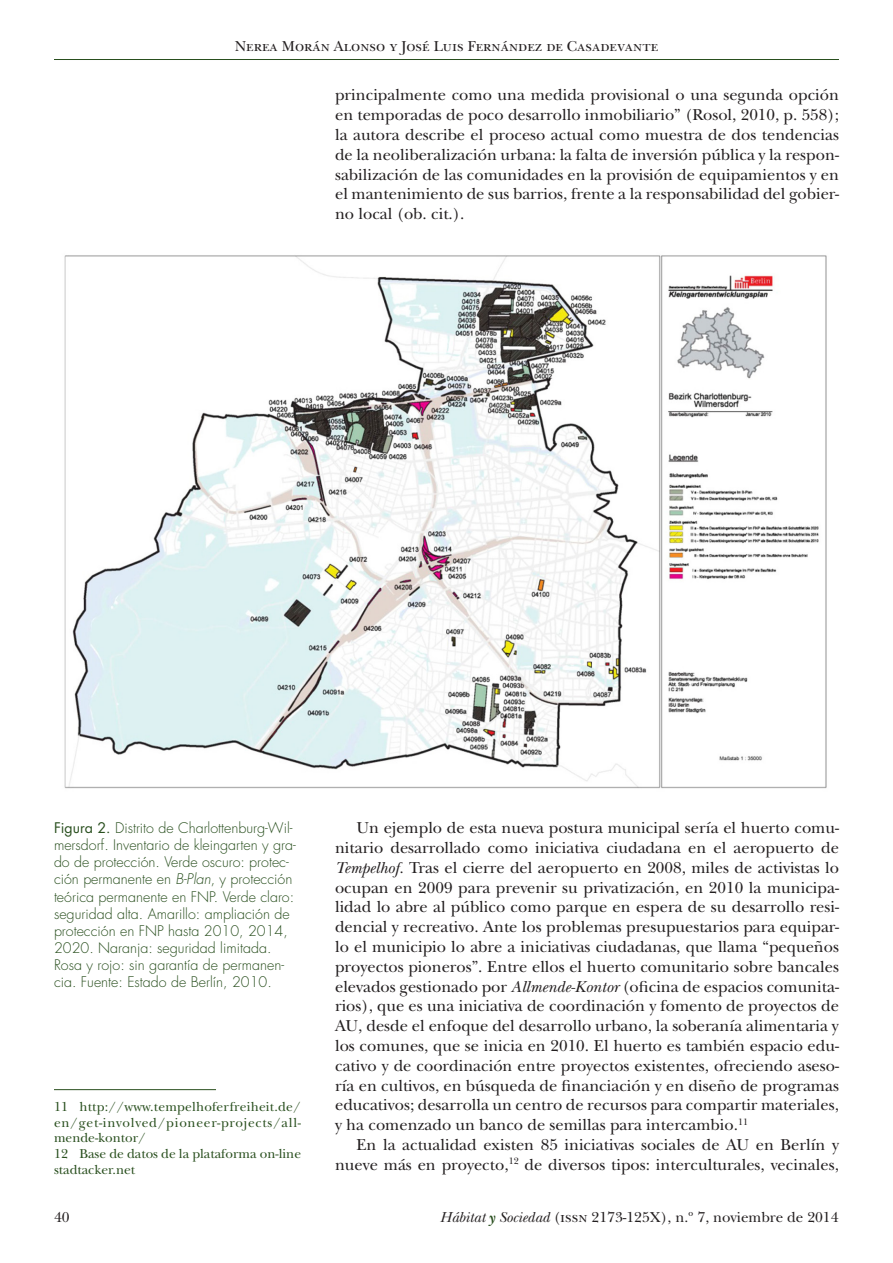
<style>
.page{position:relative;width:893px;height:1263px;background:#fff}
.page>*{position:absolute;margin:0;border:0;box-sizing:border-box;transform-origin:0 0}
.TXT_normal{font:16.5px/19.8px "New Baskerville Std";color:#231f20;text-align:justify}
.t1{font:15px "New Baskerville Std";color:#231f20}
.TXT_PIEFOTO{font:300 14.25px/17.1px "Futura Std";color:#294f1e}
.TXT_NOTAPIE_filete{font:13.5px/15.6px "New Baskerville Std";letter-spacing:.015em;color:#294f1e;text-align:justify}
.TXT_NOTAPIE{font:13.5px/15.6px "New Baskerville Std";color:#294f1e}
.s1{font-weight:400}
.s2{font-style:italic}
.s3{font-weight:700;font-style:italic;color:#294f1e}
</style>
<div class="page">
<hr style="left:54px;top:59px;width:785px;height:1px;background:#294f1e">
<hr style="left:54px;top:1089px;width:162px;height:1px;background:#294f1e">
<img style="left:64px;top:255px;width:763px;height:534px">
<p class="t1" style="left:235px;top:37px;width:425px">Nerea Morán Alonso y José Luis Fernández de Casadevante</p>
<p class="TXT_normal" style="left:335px;top:85px;width:505px">principalmente como una medida provisional o una segunda opción en temporadas de poco desarrollo inmobiliario” (Rosol, 2010, p. 558); la autora describe el proceso actual como muestra de dos tendencias de la neoliberalización urbana: la falta de inversión pública y la respon&shy;sabilización de las comunidades en la provisión de equipamientos y en el mantenimiento de sus barrios, frente a la responsabilidad del gobier&shy;no local (ob. cit.).</p>
<p class="TXT_PIEFOTO" style="left:54px;top:820px;width:243px"><span class="s1">Figura 2.</span> Distrito de Charlottenburg-Wil&shy;mersdorf. Inventario de kleingarten y gra&shy;do de protección. Verde oscuro: protec&shy;ción permanente en <span class="s2">B-Plan</span>, y protección teórica permanente en FNP. Verde claro: seguridad alta. Amarillo: ampliación de protección en FNP hasta 2010, 2014, 2020. Naranja: seguridad limitada.<br>Rosa y rojo: sin garantía de permanen&shy;cia. Fuente: Estado de Berlín, 2010.</p>
<p class="TXT_NOTAPIE_filete" style="left:54px;top:1099px;width:249px">11 http://www.tempelhoferfreiheit.de/ en/get-involved/pioneer-projects/all&shy;mende-kontor/</p>
<p class="TXT_NOTAPIE" style="left:54px;top:1146px;width:249px">12 Base de datos de la plataforma on-line stadtacker.net</p>
<p class="TXT_normal" style="left:335px;top:818px;width:505px;text-indent:21px">Un ejemplo de esta nueva postura municipal sería el huerto comu&shy;nitario desarrollado como iniciativa ciudadana en el aeropuerto de <span class="s2">Tempelhof.</span> Tras el cierre del aeropuerto en 2008, miles de activistas lo ocupan en 2009 para prevenir su privatización, en 2010 la municipa&shy;lidad lo abre al público como parque en espera de su desarrollo resi&shy;dencial y recreativo. Ante los problemas presupuestarios para equipar&shy;lo el municipio lo abre a iniciativas ciudadanas, que llama “pequeños proyectos pioneros”. Entre ellos el huerto comunitario sobre bancales elevados gestionado por <span class="s2">Allmende-Kontor</span> (oficina de espacios comunita&shy;rios), que es una iniciativa de coordinación y fomento de proyectos de AU, desde el enfoque del desarrollo urbano, la soberanía alimentaria y los comunes, que se inicia en 2010. El huerto es también espacio edu&shy;cativo y de coordinación entre proyectos existentes, ofreciendo aseso&shy;ría en cultivos, en búsqueda de financiación y en diseño de programas educativos; desarrolla un centro de recursos para compartir materiales, y ha comenzado un banco de semillas para intercambio.<sup>11</sup></p>
<p class="TXT_normal" style="left:335px;top:1135px;width:505px;text-align:right">En la actualidad existen 85 iniciativas sociales de AU en Berlín y nueve más en proyecto,<sup>12</sup> de diversos tipos: interculturales, vecinales,</p>
<p class="t1" style="left:54px;top:1208px;width:17px">40</p>
<p class="t1" style="left:440px;top:1208px;width:400px"><span class="s2">Hábitat</span> <span class="s3">y</span> <span class="s2">Sociedad</span> (issn 2173-125X), n.º 7, noviembre de 2014</p>
</div>
